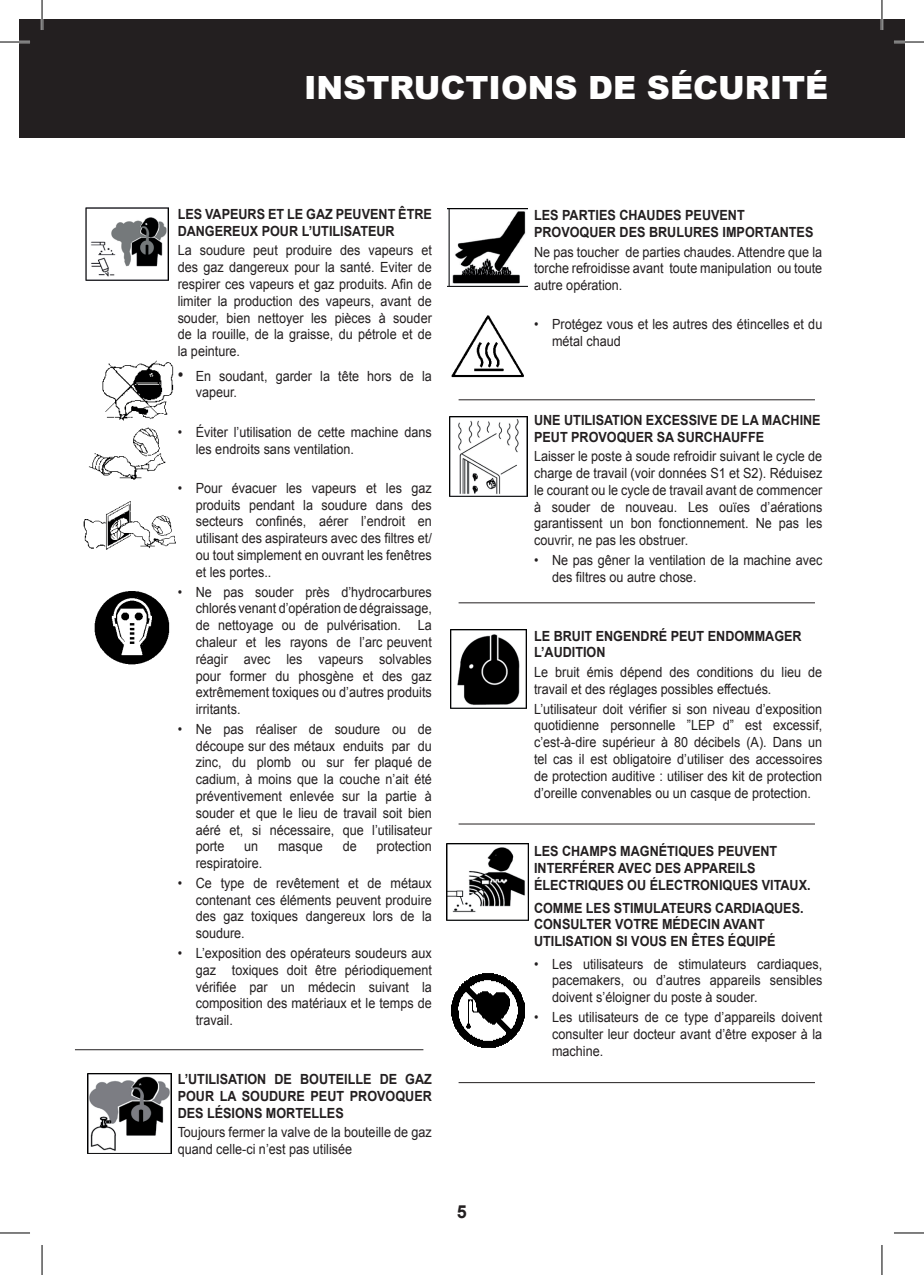
<style>
.page{position:relative;width:924px;height:1275px;background:#fff}
.page>*{position:absolute;margin:0;border:0;box-sizing:border-box;transform-origin:0 0}
.t1{font:900 32px "Arial";color:#fff}
.t2{font:700 18px "Arial";color:#231f20}
.t3{font:14px/16.8px "Arial";color:#231f20;text-align:justify;scale:.9 1}
.t4{font:700 14px/16.8px "Arial";color:#231f20;scale:.9 1}
.s1{font-size:18px}
</style>
<div class="page">
<div style="left:19px;top:19px;width:885px;height:118px;background:#231f20"></div>
<img style="left:85px;top:208px;width:83px;height:72px">
<img style="left:102px;top:360px;width:72px;height:57px">
<img style="left:88px;top:417px;width:78px;height:63px">
<img style="left:83px;top:501px;width:93px;height:49px">
<img style="left:94px;top:591px;width:76px;height:74px">
<img style="left:87px;top:1073px;width:85px;height:81px">
<img style="left:447px;top:209px;width:80px;height:77px">
<img style="left:451px;top:315px;width:73px;height:63px">
<img style="left:449px;top:416px;width:78px;height:80px">
<img style="left:450px;top:629px;width:76px;height:79px">
<hr style="left:75px;top:1049px;width:348px;height:1px;background:#231f20">
<hr style="left:458px;top:399px;width:356px;height:1px;background:#231f20">
<hr style="left:458px;top:602px;width:356px;height:1px;background:#231f20">
<hr style="left:458px;top:823px;width:356px;height:1px;background:#231f20">
<hr style="left:458px;top:1082px;width:356px;height:1px;background:#231f20">
<img style="left:446px;top:844px;width:82px;height:76px">
<img style="left:451px;top:973px;width:74px;height:75px">
<hr style="left:0;top:41px;width:30px;height:2px;background:#fff">
<hr style="left:893px;top:41px;width:30px;height:2px;background:#fff">
<hr style="left:41px;top:0;width:2px;height:30px;background:#fff">
<hr style="left:880px;top:0;width:2px;height:30px;background:#fff">
<hr style="left:0;top:42px;width:30px;height:1px;background:#000">
<hr style="left:893px;top:42px;width:30px;height:1px;background:#000">
<hr style="left:0;top:1232px;width:30px;height:1px;background:#000">
<hr style="left:893px;top:1232px;width:30px;height:1px;background:#000">
<hr style="left:42px;top:0;width:1px;height:30px;background:#000">
<hr style="left:42px;top:1245px;width:1px;height:30px;background:#000">
<hr style="left:881px;top:0;width:1px;height:30px;background:#000">
<hr style="left:881px;top:1245px;width:1px;height:30px;background:#000">
<h1 class="t1" style="left:304px;top:64px;width:525px">INSTRUCTIONS DE SÉCURITÉ</h1>
<p class="t4" style="left:177px;top:206px;width:284px">LES VAPEURS ET LE GAZ PEUVENT ÊTRE<br>DANGEREUX POUR L’UTILISATEUR</p>
<p class="t3" style="left:177px;top:242px;width:284px">La soudure peut produire des vapeurs et des gaz dangereux pour la santé. Eviter de respirer ces vapeurs et gaz produits. Afin de limiter la production des vapeurs, avant de souder, bien nettoyer les pièces à souder de la rouille, de la graisse, du pétrole et de la peinture.</p>
<p class="t3" style="left:195px;top:367px;width:264px;text-indent:-18px"><span class="s1">•</span> En soudant, garder la tête hors de la vapeur.</p>
<p class="t3" style="left:195px;top:423px;width:264px;text-indent:-18px">• Éviter l’utilisation de cette machine dans les endroits sans ventilation.</p>
<p class="t3" style="left:195px;top:480px;width:264px;text-indent:-18px">• Pour évacuer les vapeurs et les gaz produits pendant la soudure dans des secteurs confinés, aérer l’endroit en utilisant des aspirateurs avec des filtres et/ ou tout simplement en ouvrant les fenêtres et les portes..</p>
<p class="t3" style="left:195px;top:583px;width:264px;text-indent:-18px">• Ne pas souder près d’hydrocarbures chlorés venant d’opération de dégraissage, de nettoyage ou de pulvérisation. La chaleur et les rayons de l’arc peuvent réagir avec les vapeurs solvables pour former du phosgène et des gaz extrêmement toxiques ou d’autres produits irritants.</p>
<p class="t3" style="left:195px;top:720px;width:264px;text-indent:-18px">• Ne pas réaliser de soudure ou de découpe sur des métaux enduits par du zinc, du plomb ou sur fer plaqué de cadium, à moins que la couche n’ait été préventivement enlevée sur la partie à souder et que le lieu de travail soit bien aéré et, si nécessaire, que l’utilisateur porte</p>
<p class="t3" style="left:244px;top:838px;width:17px">un</p>
<p class="t3" style="left:278px;top:838px;width:51px">masque</p>
<p class="t3" style="left:342px;top:838px;width:17px">de</p>
<p class="t3" style="left:376px;top:838px;width:63px">protection</p>
<p class="t3" style="left:195px;top:855px;width:75px">respiratoire.</p>
<p class="t3" style="left:195px;top:874px;width:264px;text-indent:-18px">• Ce type de revêtement et de métaux contenant ces éléments peuvent produire des gaz toxiques dangereux lors de la soudure.</p>
<p class="t3" style="left:195px;top:944px;width:264px;text-indent:-18px">• L’exposition des opérateurs soudeurs aux gaz toxiques doit être périodiquement vérifiée par un médecin suivant la composition des matériaux et le temps de travail.</p>
<p class="t4" style="left:177px;top:1071px;width:284px;text-align:justify">L’UTILISATION DE BOUTEILLE DE GAZ POUR LA SOUDURE PEUT PROVOQUER DES LÉSIONS MORTELLES</p>
<p class="t3" style="left:177px;top:1124px;width:284px">Toujours fermer la valve de la bouteille de gaz quand celle-ci n’est pas utilisée</p>
<p class="t2" style="left:457px;top:1199px;width:12px">5</p>
<p class="t4" style="left:534px;top:207px;width:312px">LES PARTIES CHAUDES PEUVENT<br>PROVOQUER DES BRULURES IMPORTANTES</p>
<p class="t3" style="left:534px;top:243px;width:321px">Ne pas toucher de parties chaudes. Attendre que la torche refroidisse avant toute manipulation ou toute autre opération.</p>
<p class="t3" style="left:552px;top:316px;width:301px;text-indent:-18px">• Protégez vous et les autres des étincelles et du métal chaud</p>
<p class="t4" style="left:534px;top:412px;width:320px">UNE UTILISATION EXCESSIVE DE LA MACHINE<br>PEUT PROVOQUER SA SURCHAUFFE</p>
<p class="t3" style="left:534px;top:448px;width:321px">Laisser le poste à soude refroidir suivant le cycle de charge de travail (voir données S1 et S2). Réduisez le courant ou le cycle de travail avant de commencer à souder de nouveau. Les ouïes d’aérations garantissent un bon fonctionnement. Ne pas les couvrir, ne pas les obstruer.</p>
<p class="t3" style="left:552px;top:552px;width:301px;text-indent:-18px">• Ne pas gêner la ventilation de la machine avec des filtres ou autre chose.</p>
<p class="t4" style="left:534px;top:628px;width:299px">LE BRUIT ENGENDRÉ PEUT ENDOMMAGER<br>L’AUDITION</p>
<p class="t3" style="left:534px;top:664px;width:321px">Le bruit émis dépend des conditions du lieu de travail et des réglages possibles effectués.</p>
<p class="t3" style="left:534px;top:700px;width:321px">L’utilisateur doit vérifier si son niveau d’exposition quotidienne personnelle ”LEP d” est excessif, c’est-à-dire supérieur à 80 décibels (A). Dans un tel cas il est obligatoire d’utiliser des accessoires de protection auditive : utiliser des kit de protection d’oreille convenables ou un casque de protection.</p>
<p class="t4" style="left:534px;top:843px;width:309px">LES CHAMPS MAGNÉTIQUES PEUVENT<br>INTERFÉRER AVEC DES APPAREILS<br>ÉLECTRIQUES OU ÉLECTRONIQUES VITAUX.</p>
<p class="t4" style="left:534px;top:899px;width:301px">COMME LES STIMULATEURS CARDIAQUES.<br>CONSULTER VOTRE MÉDECIN AVANT<br>UTILISATION SI VOUS EN ÊTES ÉQUIPÉ</p>
<p class="t3" style="left:552px;top:955px;width:301px;text-indent:-18px">• Les utilisateurs de stimulateurs cardiaques, pacemakers, ou d’autres appareils sensibles doivent s’éloigner du poste à souder.</p>
<p class="t3" style="left:552px;top:1008px;width:301px;text-indent:-18px">• Les utilisateurs de ce type d’appareils doivent consulter leur docteur avant d’être exposer à la machine.</p>
</div>
